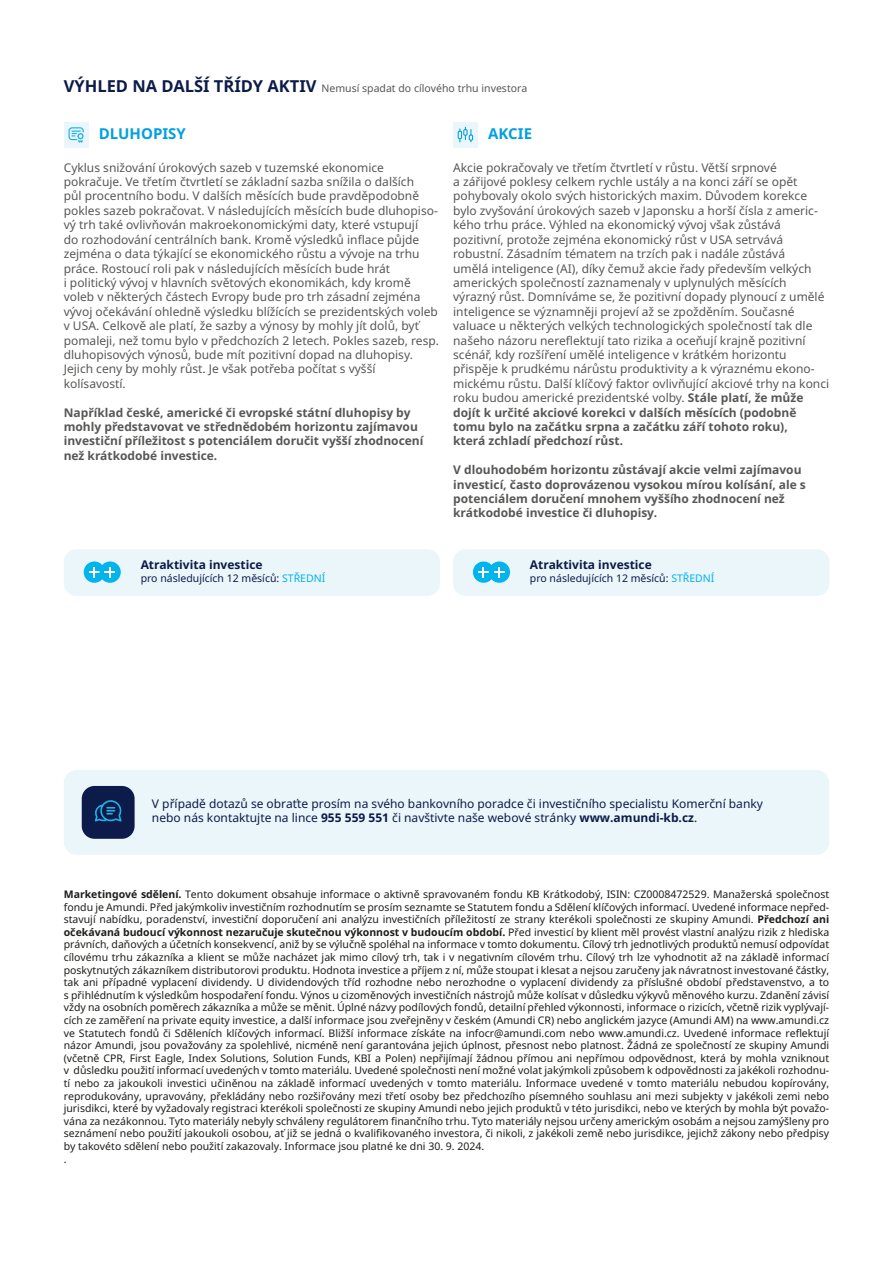
<style>
.page{position:relative;width:893px;height:1263px;background:#fff}
.page>*{position:absolute;margin:0;border:0;box-sizing:border-box;transform-origin:0 0}
.t1{font:700 15px "Noto Sans";color:#009fe3}
.t2{font:12px/14.4px "Noto Sans";color:#575756}
.t3{font:700 12px/14.4px "Noto Sans";color:#575756}
.t4{font:12px/14.4px "Noto Sans";color:#0c1b49}
.t5{font:700 12px "Noto Sans";color:#0c1b49}
.t6{font:10.5px/12.6px "Noto Sans";color:#1d1d1b}
.t7{font:10.5px "Noto Sans";color:#0c1b49}
.t8{font:10.5px "Noto Sans";color:#575756}
.s1{font-weight:700;font-size:16.5px;color:#0c1b49}
.s2{font-weight:700}
.s3{color:#00b4ec}
</style>
<div class="page">
<div style="left:64px;top:770px;width:765px;height:85px;background:#ebf6fb;border-radius:13px"></div>
<div style="left:82px;top:786px;width:53px;height:53px;background:#0c1b49;border-radius:13px"></div>
<svg style="left:94px;top:800px;width:28px;height:22px"></svg>
<div style="left:64px;top:549px;width:376px;height:47px;background:#ebf6fb;border-radius:13px"></div>
<div style="left:84px;top:561px;width:21px;height:22px;background:#00b4ec;border-radius:50%"></div>
<div style="left:99px;top:561px;width:22px;height:22px;background:#00b4ec;border-radius:50%"></div>
<svg style="left:89px;top:567px;width:26px;height:10px"></svg>
<div style="left:453px;top:549px;width:376px;height:47px;background:#ebf6fb;border-radius:13px"></div>
<div style="left:473px;top:561px;width:21px;height:22px;background:#00b4ec;border-radius:50%"></div>
<div style="left:489px;top:561px;width:21px;height:22px;background:#00b4ec;border-radius:50%"></div>
<svg style="left:478px;top:567px;width:26px;height:10px"></svg>
<div style="left:64px;top:122px;width:24px;height:26px;background:#ebf6fb"></div>
<svg style="left:68px;top:127px;width:16px;height:16px"></svg>
<div style="left:453px;top:122px;width:25px;height:26px;background:#ebf6fb"></div>
<svg style="left:458px;top:127px;width:15px;height:15px"></svg>
<p class="t8" style="left:64px;top:81px;width:465px"><span class="s1">VÝHLED NA DALŠÍ TŘÍDY AKTIV</span> Nemusí spadat do cílového trhu investora</p>
<h1 class="t1" style="left:99px;top:123px;width:89px">DLUHOPISY</h1>
<p class="t2" style="left:64px;top:160px;width:377px">Cyklus snižování úrokových sazeb v tuzemské ekonomice pokračuje. Ve třetím čtvrtletí se základní sazba snížila o dalších<br>půl procentního bodu. V dalších měsících bude pravděpodobně pokles sazeb pokračovat. V následujících měsících bude dluhopiso&shy;vý trh také ovlivňován makroekonomickými daty, které vstupují<br>do rozhodování centrálních bank. Kromě výsledků inflace půjde zejména o data týkající se ekonomického růstu a vývoje na trhu práce. Rostoucí roli pak v následujících měsících bude hrát<br>i politický vývoj v hlavních světových ekonomikách, kdy kromě voleb v některých částech Evropy bude pro trh zásadní zejména vývoj očekávání ohledně výsledku blížících se prezidentských voleb v USA. Celkově ale platí, že sazby a výnosy by mohly jít dolů, byť pomaleji, než tomu bylo v předchozích 2 letech. Pokles sazeb, resp. dluhopisových výnosů, bude mít pozitivní dopad na dluhopisy.<br>Jejich ceny by mohly růst. Je však potřeba počítat s vyšší kolísavostí.</p>
<p class="t3" style="left:64px;top:405px;width:361px">Například české, americké či evropské státní dluhopisy by mohly představovat ve střednědobém horizontu zajímavou investiční příležitost s potenciálem doručit vyšší zhodnocení než krátkodobé investice.</p>
<h1 class="t1" style="left:488px;top:123px;width:45px">AKCIE</h1>
<p class="t2" style="left:453px;top:160px;width:377px">Akcie pokračovaly ve třetím čtvrtletí v růstu. Větší srpnové<br>a zářijové poklesy celkem rychle ustály a na konci září se opět pohybovaly okolo svých historických maxim. Důvodem korekce bylo zvyšování úrokových sazeb v Japonsku a horší čísla z americ&shy;kého trhu práce. Výhled na ekonomický vývoj však zůstává pozitivní, protože zejména ekonomický růst v USA setrvává robustní. Zásadním tématem na trzích pak i nadále zůstává<br>umělá inteligence (AI), díky čemuž akcie řady především velkých amerických společností zaznamenaly v uplynulých měsících výrazný růst. Domníváme se, že pozitivní dopady plynoucí z umělé inteligence se významněji projeví až se zpožděním. Současné valuace u některých velkých technologických společností tak dle našeho názoru nereflektují tato rizika a oceňují krajně pozitivní scénář, kdy rozšíření umělé inteligence v krátkém horizontu přispěje k prudkému nárůstu produktivity a k výraznému ekono&shy;mickému růstu. Další klíčový faktor ovlivňující akciové trhy na konci roku budou americké prezidentské volby. <span class="s2">Stále platí, že může dojít k určité akciové korekci v dalších měsících (podobně tomu bylo na začátku srpna a začátku září tohoto roku),<br>která zchladí předchozí růst.</span></p>
<p class="t3" style="left:453px;top:463px;width:354px">V dlouhodobém horizontu zůstávají akcie velmi zajímavou investicí, často doprovázenou vysokou mírou kolísání, ale s potenciálem doručení mnohem vyššího zhodnocení než krátkodobé investice či dluhopisy.</p>
<p class="t5" style="left:141px;top:556px;width:123px">Atraktivita investice</p>
<p class="t7" style="left:141px;top:571px;width:186px">pro následujících 12 měsíců: <span class="s3">STŘEDNÍ</span></p>
<p class="t5" style="left:530px;top:556px;width:123px">Atraktivita investice</p>
<p class="t7" style="left:530px;top:571px;width:186px">pro následujících 12 měsíců: <span class="s3">STŘEDNÍ</span></p>
<p class="t4" style="left:152px;top:797px;width:612px">V případě dotazů se obraťte prosím na svého bankovního poradce či investičního specialistu Komerční banky nebo nás kontaktujte na lince <span class="s2">955 559 551</span> či navštivte naše webové stránky <span class="s2">www.amundi-kb.cz</span>.</p>
<p class="t6" style="left:64px;top:888px;width:767px"><span class="s2">Marketingové sdělení.</span> Tento dokument obsahuje informace o aktivně spravovaném fondu KB Krátkodobý, ISIN: CZ0008472529. Manažerská společnost fondu je Amundi. Před jakýmkoliv investičním rozhodnutím se prosím seznamte se Statutem fondu a Sdělení klíčových informací. Uvedené informace nepřed&shy;stavují nabídku, poradenství, investiční doporučení ani analýzu investičních příležitostí ze strany kterékoli společnosti ze skupiny Amundi. <span class="s2">Předchozí ani očekávaná budoucí výkonnost nezaručuje skutečnou výkonnost v budoucím období.</span> Před investicí by klient měl provést vlastní analýzu rizik z hlediska právních, daňových a účetních konsekvencí, aniž by se výlučně spoléhal na informace v tomto dokumentu. Cílový trh jednotlivých produktů nemusí odpovídat cílovému trhu zákazníka a klient se může nacházet jak mimo cílový trh, tak i v negativním cílovém trhu. Cílový trh lze vyhodnotit až na základě informací poskytnutých zákazníkem distributorovi produktu. Hodnota investice a příjem z ní, může stoupat i klesat a nejsou zaručeny jak návratnost investované částky, tak ani případné vyplacení dividendy. U dividendových tříd rozhodne nebo nerozhodne o vyplacení dividendy za příslušné období představenstvo, a to s přihlédnutím k výsledkům hospodaření fondu. Výnos u cizoměnových investičních nástrojů může kolísat v důsledku výkyvů měnového kurzu. Zdanění závisí vždy na osobních poměrech zákazníka a může se měnit. Úplné názvy podílových fondů, detailní přehled výkonnosti, informace o rizicích, včetně rizik vyplývají&shy;cích ze zaměření na private equity investice, a další informace jsou zveřejněny v českém (Amundi CR) nebo anglickém jazyce (Amundi AM) na www.amundi.cz ve Statutech fondů či Sděleních klíčových informací. Bližší informace získáte na infocr@amundi.com nebo www.amundi.cz. Uvedené informace reflektují názor Amundi, jsou považovány za spolehlivé, nicméně není garantována jejich úplnost, přesnost nebo platnost. Žádná ze společností ze skupiny Amundi (včetně CPR, First Eagle, Index Solutions, Solution Funds, KBI a Polen) nepřijímají žádnou přímou ani nepřímou odpovědnost, která by mohla vzniknout v důsledku použití informací uvedených v tomto materiálu. Uvedené společnosti není možné volat jakýmkoli způsobem k odpovědnosti za jakékoli rozhodnu&shy;tí nebo za jakoukoli investici učiněnou na základě informací uvedených v tomto materiálu. Informace uvedené v tomto materiálu nebudou kopírovány, reprodukovány, upravovány, překládány nebo rozšiřovány mezi třetí osoby bez předchozího písemného souhlasu ani mezi subjekty v jakékoli zemi nebo jurisdikci, které by vyžadovaly registraci kterékoli společnosti ze skupiny Amundi nebo jejich produktů v této jurisdikci, nebo ve kterých by mohla být považo&shy;vána za nezákonnou. Tyto materiály nebyly schváleny regulátorem finančního trhu. Tyto materiály nejsou určeny americkým osobám a nejsou zamýšleny pro seznámení nebo použití jakoukoli osobou, ať již se jedná o kvalifikovaného investora, či nikoli, z jakékoli země nebo jurisdikce, jejichž zákony nebo předpisy by takovéto sdělení nebo použití zakazovaly. Informace jsou platné ke dni 30. 9. 2024.<br>.</p>
</div>
